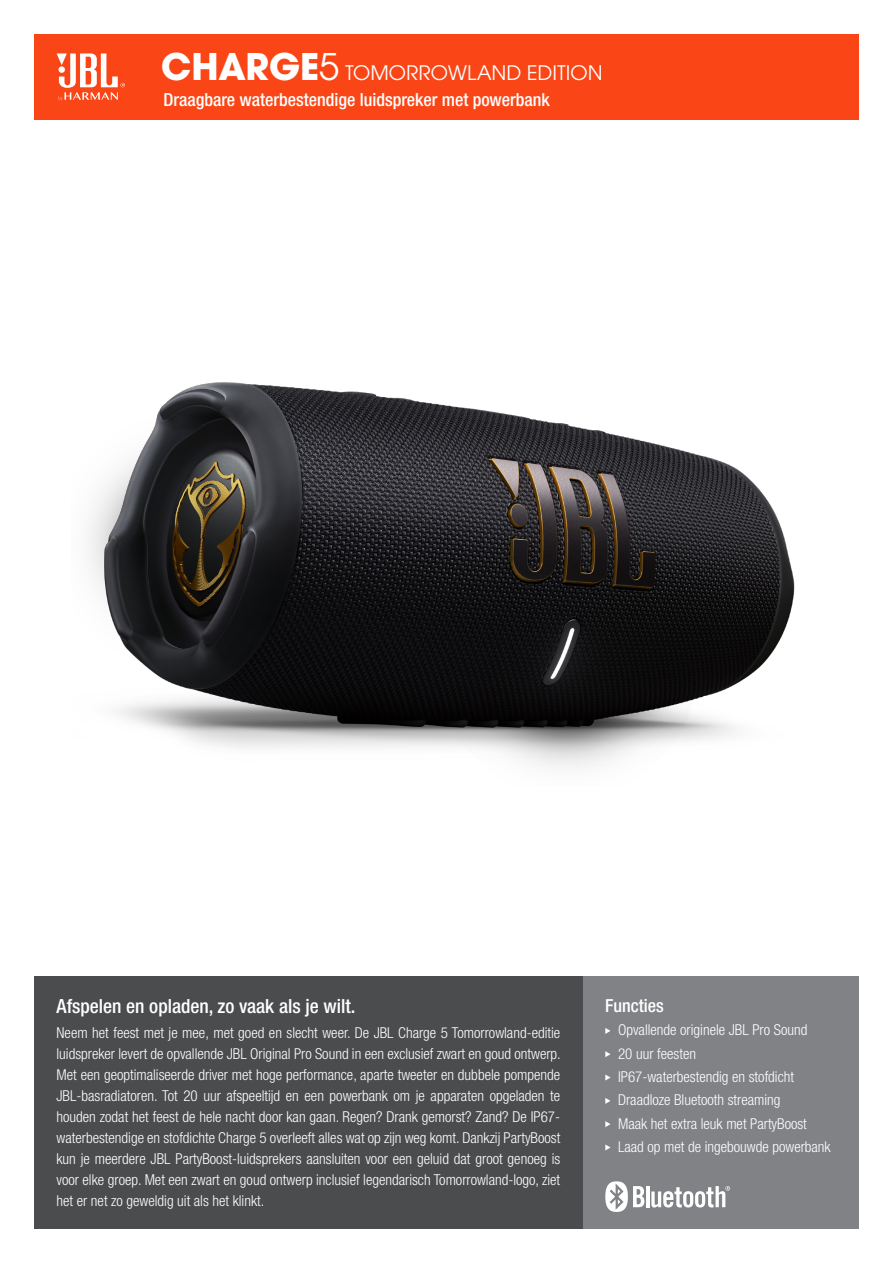
<style>
.page{position:relative;width:893px;height:1263px;background:#fff}
.page>*{position:absolute;margin:0;border:0;box-sizing:border-box;transform-origin:0 0}
.t1{font:700 40.5px "Avant Gard Goth EF";color:#fff}
.t2{font:22.05px "Avant Gard Goth EF";color:#fff}
.t3{font:500 condensed 19.5px "Helvetica Neue LT Pro";color:#fff}
.t4{font:500 condensed 18px "Helvetica Neue LT Pro";color:#fff}
.t5{font:300 condensed 15px/21px "Helvetica Neue LT Pro";color:#fff;text-align:justify}
.s1{font-weight:400}
</style>
<div class="page">
<img style="left:89px;top:382px;width:706px;height:385px">
<div style="left:34px;top:34px;width:825px;height:85px;background:#fa4616"></div>
<svg style="left:57px;top:53px;width:68px;height:48px"></svg>
<div style="left:583px;top:977px;width:276px;height:252px;background:#808285"></div>
<svg style="left:605px;top:1028px;width:5px;height:6px"></svg>
<svg style="left:605px;top:1051px;width:5px;height:6px"></svg>
<svg style="left:605px;top:1074px;width:5px;height:6px"></svg>
<svg style="left:605px;top:1098px;width:5px;height:6px"></svg>
<svg style="left:605px;top:1121px;width:5px;height:6px"></svg>
<svg style="left:605px;top:1144px;width:5px;height:6px"></svg>
<div style="left:34px;top:977px;width:549px;height:252px;background:#4b4c4d"></div>
<svg style="left:605px;top:1181px;width:39px;height:31px"></svg>
<hr style="left:646px;top:1186px;width:3px;height:21px;background:#fff">
<svg style="left:651px;top:1186px;width:79px;height:21px"></svg>
<p class="t1" style="left:161px;top:42px;width:180px">CHARGE<span class="s1">5</span></p>
<p class="t2" style="left:345px;top:60px;width:259px">TOMORROWLAND EDITION</p>
<p class="t4" style="left:163px;top:89px;width:388px">Draagbare waterbestendige luidspreker met powerbank</p>
<p class="t3" style="left:57px;top:994px;width:300px">Afspelen en opladen, zo vaak als je wilt.</p>
<p class="t5" style="left:57px;top:1022px;width:506px">Neem het feest met je mee, met goed en slecht weer. De JBL Charge 5 Tomorrowland-editie luidspreker levert de opvallende JBL Original Pro Sound in een exclusief zwart en goud ontwerp.<br>Met een geoptimaliseerde driver met hoge performance, aparte tweeter en dubbele pompende JBL-basradiatoren. Tot 20 uur afspeeltijd en een powerbank om je apparaten opgeladen te houden zodat het feest de hele nacht door kan gaan. Regen? Drank gemorst? Zand? De IP67- waterbestendige en stofdichte Charge 5 overleeft alles wat op zijn weg komt. Dankzij PartyBoost kun je meerdere JBL PartyBoost-luidsprekers aansluiten voor een geluid dat groot genoeg is voor elke groep. Met een zwart en goud ontwerp inclusief legendarisch Tomorrowland-logo, ziet het er net zo geweldig uit als het klinkt.</p>
<p class="t4" style="left:605px;top:995px;width:60px">Functies</p>
<p class="t5" style="left:618px;top:1019px;width:191px">Opvallende originele JBL Pro Sound</p>
<p class="t5" style="left:618px;top:1043px;width:79px">20 uur feesten</p>
<p class="t5" style="left:618px;top:1066px;width:177px">IP67-waterbestendig en stofdicht</p>
<p class="t5" style="left:618px;top:1089px;width:164px">Draadloze Bluetooth streaming</p>
<p class="t5" style="left:618px;top:1113px;width:190px">Maak het extra leuk met PartyBoost</p>
<p class="t5" style="left:618px;top:1136px;width:214px">Laad op met de ingebouwde powerbank</p>
</div>
